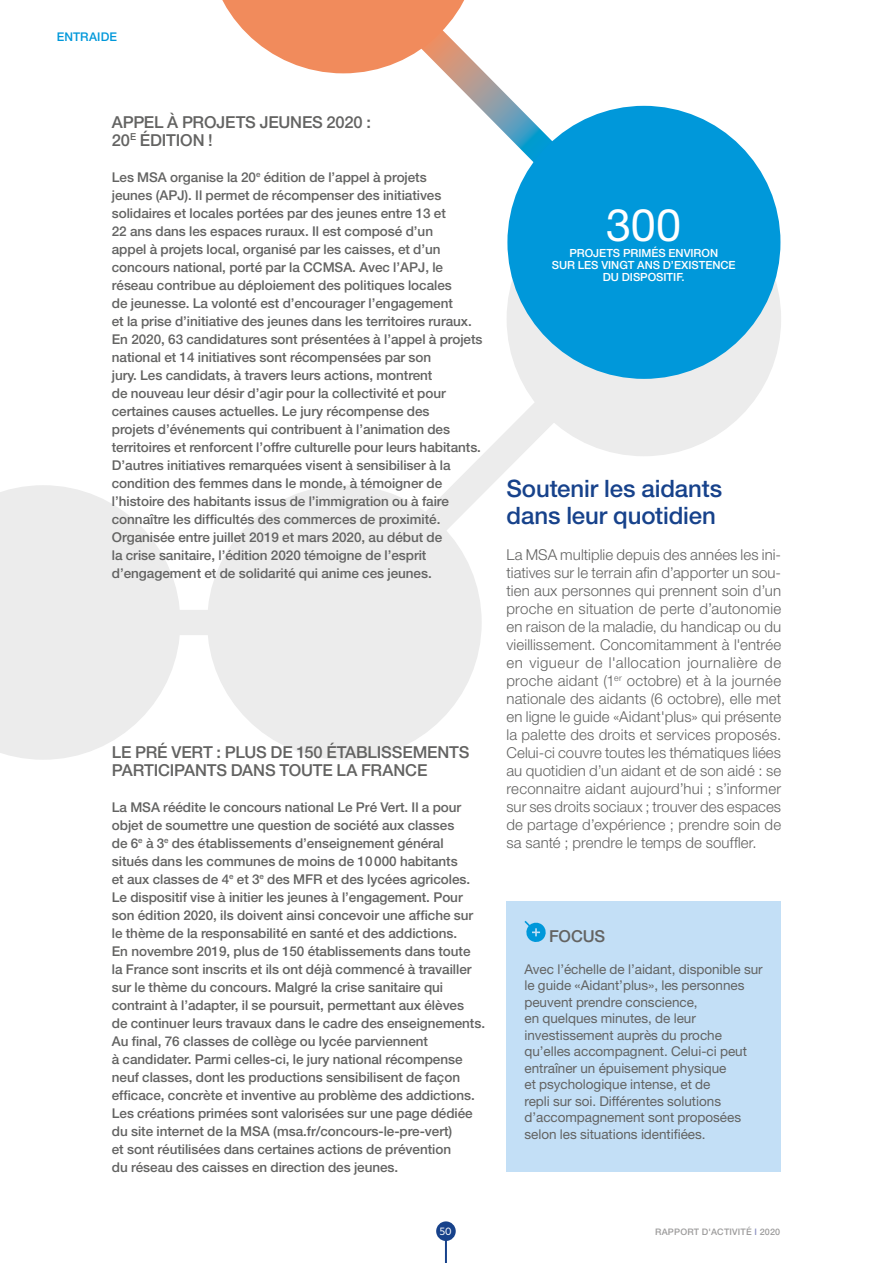
<style>
.page{position:relative;width:893px;height:1263px;background:#fff}
.page>*{position:absolute;margin:0;border:0;box-sizing:border-box;transform-origin:0 0}
.t1{font:45px "Helvetica Neue LT";color:#fff}
.t2{font:500 24px/27px "Helvetica Neue LT";letter-spacing:-.005em;color:#17428b}
.t3{font:500 16.5px/18px "Helvetica Neue LT";letter-spacing:-.01em;color:#636362}
.t4{font:300 15px/18px "Helvetica Neue LT";letter-spacing:.01em;color:#636362;text-align:justify}
.t5{font:500 13.5px/18px "Helvetica Neue LT";letter-spacing:-.005em;color:#636362}
.t6{font:13.5px/16.5px "Helvetica Neue LT";letter-spacing:-.005em;color:#636362}
.t7{font:500 12px "Helvetica Neue LT";letter-spacing:.01em;color:#0098da}
.t8{font:12px "Metric";color:#fff}
.t9{font:500 11.25px/12px "Helvetica Neue LT";letter-spacing:-.005em;color:#fff;text-align:center}
.t10{font:500 9px "Helvetica Neue LT";letter-spacing:.02em;color:#9d9c9c}
.s1{color:#8f95c4}
</style>
<div class="page">
<hr style="left:445px;top:1235px;width:2px;height:28px;background:#17428b">
<div style="left:436px;top:1221px;width:20px;height:20px;background:#17428b;border-radius:50%"></div>
<div style="left:177px;top:610px;width:36px;height:25px;background:#ececec"></div>
<svg style="left:393px;top:371px;width:194px;height:194px"></svg>
<div style="left:507px;top:182px;width:273px;height:273px;background:#ececec;border-radius:50%"></div>
<div style="left:208px;top:486px;width:273px;height:273px;background:#ececec;border-radius:50%"></div>
<svg style="left:0;top:485px;width:180px;height:275px;background:#eee"></svg>
<div style="left:507px;top:106px;width:273px;height:273px;background:#0098da;border-radius:50%"></div>
<svg style="left:222px;top:0;width:364px;height:195px"></svg>
<div style="left:506px;top:901px;width:275px;height:270px;background:#c3dff6"></div>
<svg style="left:524px;top:921px;width:22px;height:21px"></svg>
<p class="t7" style="left:57px;top:30px;width:62px">ENTRAIDE</p>
<p class="t3" style="left:112px;top:113px;width:261px">APPEL À PROJETS JEUNES 2020 :<br>20<sup>E</sup> ÉDITION !</p>
<p class="t5" style="left:112px;top:168px;width:372px">Les MSA organise la 20<sup>e</sup> édition de l’appel à projets<br>jeunes (APJ). Il permet de récompenser des initiatives solidaires et locales portées par des jeunes entre 13 et<br>22 ans dans les espaces ruraux. Il est composé d’un<br>appel à projets local, organisé par les caisses, et d’un concours national, porté par la CCMSA. Avec l’APJ, le réseau contribue au déploiement des politiques locales<br>de jeunesse. La volonté est d’encourager l’engagement<br>et la prise d’initiative des jeunes dans les territoires ruraux.<br>En 2020, 63 candidatures sont présentées à l’appel à projets national et 14 initiatives sont récompensées par son<br>jury. Les candidats, à travers leurs actions, montrent<br>de nouveau leur désir d’agir pour la collectivité et pour certaines causes actuelles. Le jury récompense des<br>projets d’événements qui contribuent à l’animation des territoires et renforcent l’offre culturelle pour leurs habitants.<br>D’autres initiatives remarquées visent à sensibiliser à la condition des femmes dans le monde, à témoigner de l’histoire des habitants issus de l’immigration ou à faire connaître les difficultés des commerces de proximité.<br>Organisée entre juillet 2019 et mars 2020, au début de<br>la crise sanitaire, l’édition 2020 témoigne de l’esprit d’engagement et de solidarité qui anime ces jeunes.</p>
<p class="t3" style="left:112px;top:743px;width:359px">LE PRÉ VERT : PLUS DE 150 ÉTABLISSEMENTS<br>PARTICIPANTS DANS TOUTE LA FRANCE</p>
<p class="t5" style="left:112px;top:798px;width:375px">La MSA réédite le concours national Le Pré Vert. Il a pour objet de soumettre une question de société aux classes<br>de 6<sup>e</sup> à 3<sup>e</sup> des établissements d’enseignement général<br>situés dans les communes de moins de 10000 habitants<br>et aux classes de 4<sup>e</sup> et 3<sup>e</sup> des MFR et des lycées agricoles.<br>Le dispositif vise à initier les jeunes à l’engagement. Pour son édition 2020, ils doivent ainsi concevoir une affiche sur le thème de la responsabilité en santé et des addictions.<br>En novembre 2019, plus de 150 établissements dans toute<br>la France sont inscrits et ils ont déjà commencé à travailler sur le thème du concours. Malgré la crise sanitaire qui contraint à l’adapter, il se poursuit, permettant aux élèves<br>de continuer leurs travaux dans le cadre des enseignements.<br>Au final, 76 classes de collège ou lycée parviennent<br>à candidater. Parmi celles-ci, le jury national récompense neuf classes, dont les productions sensibilisent de façon efficace, concrète et inventive au problème des addictions.<br>Les créations primées sont valorisées sur une page dédiée du site internet de la MSA (msa.fr/concours-le-pre-vert)<br>et sont réutilisées dans certaines actions de prévention<br>du réseau des caisses en direction des jeunes.</p>
<h1 class="t1" style="left:606px;top:198px;width:77px">300</h1>
<p class="t9" style="left:552px;top:247px;width:185px">PROJETS PRIMÉS ENVIRON<br>SUR LES VINGT ANS D’EXISTENCE<br>DU DISPOSITIF.</p>
<h2 class="t2" style="left:506px;top:474px;width:217px">Soutenir les aidants dans leur quotidien</h2>
<p class="t4" style="left:506px;top:545px;width:276px">La MSA multiplie depuis des années les ini&shy;tiatives sur le terrain afin d’apporter un sou&shy;tien aux personnes qui prennent soin d’un proche en situation de perte d’autonomie en raison de la maladie, du handicap ou du vieillissement. Concomitamment à l'entrée en vigueur de l'allocation journalière de proche aidant (1<sup>er</sup> octobre) et à la journée nationale des aidants (6 octobre), elle met en ligne le guide «Aidant'plus» qui présente la palette des droits et services proposés.<br>Celui-ci couvre toutes les thématiques liées au quotidien d’un aidant et de son aidé : se reconnaitre aidant aujourd’hui ; s’informer sur ses droits sociaux ; trouver des espaces de partage d’expérience ; prendre soin de sa santé ; prendre le temps de souffler.</p>
<p class="t3" style="left:549px;top:927px;width:58px">FOCUS</p>
<p class="t6" style="left:524px;top:960px;width:240px">Avec l’échelle de l’aidant, disponible sur le guide «Aidant’plus», les personnes peuvent prendre conscience,<br>en quelques minutes, de leur investissement auprès du proche qu’elles accompagnent. Celui-ci peut entraîner un épuisement physique<br>et psychologique intense, et de<br>repli sur soi. Différentes solutions d’accompagnement sont proposées selon les situations identifiées.</p>
<p class="t8" style="left:440px;top:1224px;width:13px">50</p>
<p class="t10" style="left:655px;top:1226px;width:127px">RAPPORT D'ACTIVITÉ <span class="s1">I</span> 2020</p>
</div>
